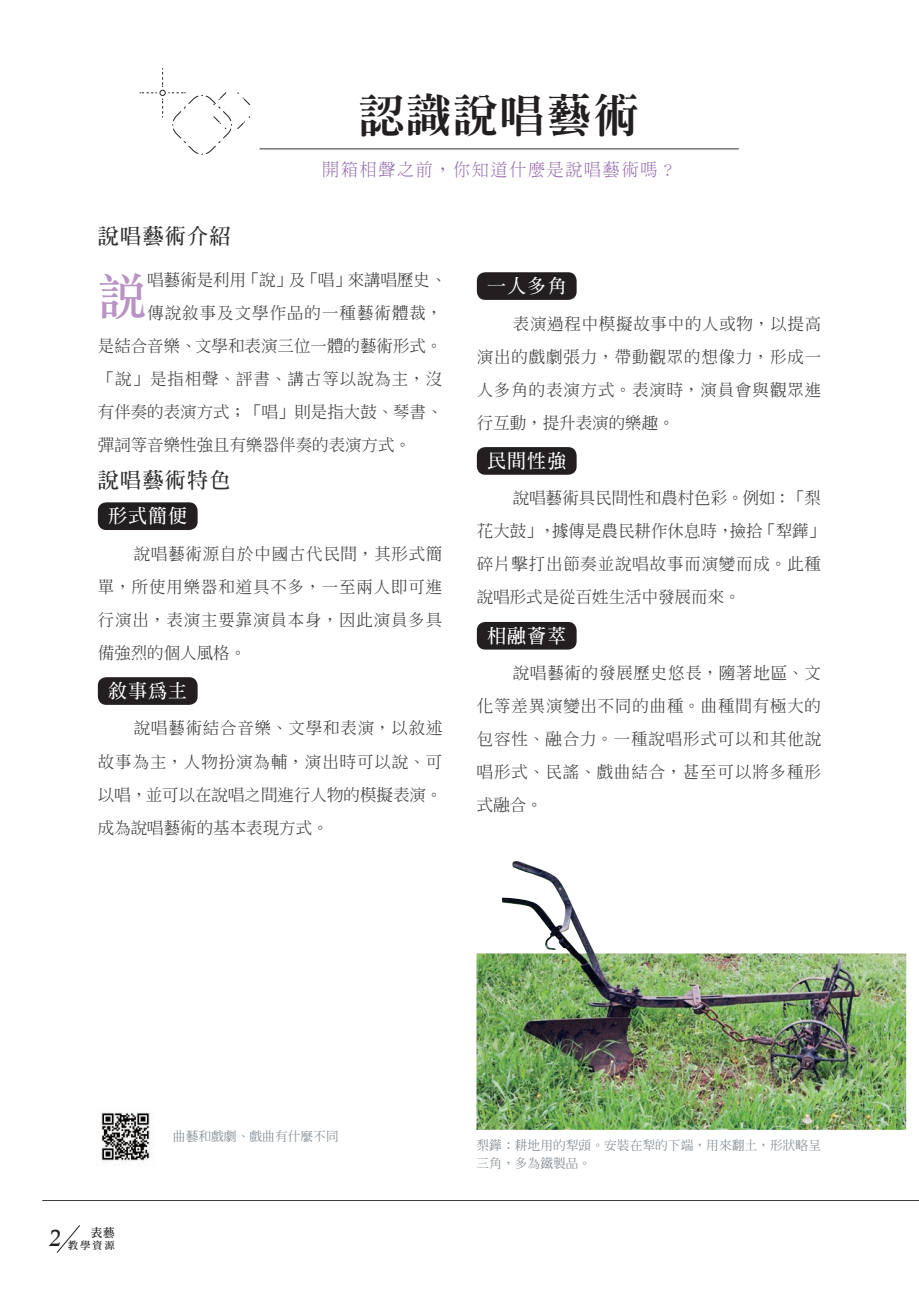
<style>
.page{position:relative;width:919px;height:1289px;background:#fff}
.page>*{position:absolute;margin:0;border:0;box-sizing:border-box;transform-origin:0 0}
.t1{font:49.5px "DF Li Song W5 WINP BF";color:#b893c4}
.t2{font:800 44.7px "AR Ming B5";letter-spacing:.05em;color:#231f20}
.t3{font:38.85px "Arabic Typesetting";color:#231f20;scale:.9 1}
.t4{font:700 21.3px "AR Ming B5";letter-spacing:.05em;color:#312f30}
.t5{font:700 19.2px "AR Ming B5";letter-spacing:.05em;color:#fff}
.t6{font:300 16.95px "AR Ming B5";letter-spacing:.1em;color:#956cae}
.t7{font:500 16.5px/33px "AR Std Song B5";letter-spacing:.05em;color:#3e3e3f;text-align:justify}
.t8{font:500 16.5px/33px "AR Std Song B5";color:#3e3e3f}
.t9{font:500 12.75px/18px "AR Std Song B5";color:#7d868e}
.t10{font:12.15px "DF Li Song Std W5";color:#231f20}
.t11{font:10.5px "DF Li Song Std W5";color:#231f20}
</style>
<div class="page">
<svg style="left:57px;top:1225px;width:23px;height:27px"></svg>
<hr style="left:43px;top:1200px;width:875px;height:1px;background:#3e3e3f">
<svg style="left:140px;top:68px;width:110px;height:87px"></svg>
<hr style="left:260px;top:149px;width:478px;height:1px;background:#312f30">
<div style="left:98px;top:502px;width:100px;height:28px;background:#231f20;border-radius:9px"></div>
<div style="left:98px;top:677px;width:100px;height:28px;background:#231f20;border-radius:9px"></div>
<div style="left:477px;top:272px;width:99px;height:28px;background:#231f20;border-radius:9px"></div>
<div style="left:477px;top:447px;width:99px;height:28px;background:#231f20;border-radius:9px"></div>
<div style="left:477px;top:622px;width:99px;height:27px;background:#231f20;border-radius:9px"></div>
<img style="left:101px;top:1112px;width:50px;height:50px">
<img style="left:476px;top:861px;width:430px;height:268px">
<svg style="left:561px;top:918px;width:26px;height:35px"></svg>
<h2 class="t2" style="left:359px;top:92px;width:281px">認識說唱藝術</h2>
<p class="t6" style="left:322px;top:161px;width:355px">開箱相聲之前，你知道什麼是說唱藝術嗎？</p>
<p class="t4" style="left:98px;top:225px;width:134px">說唱藝術介紹</p>
<h1 class="t1" style="left:98px;top:271px;width:51px">說</h1>
<p class="t8" style="left:147px;top:263px;width:301px">唱藝術是利用「說」及「唱」來講唱歷史、</p>
<p class="t7" style="left:147px;top:296px;width:296px">傳說敘事及文學作品的一種藝術體裁，</p>
<p class="t8" style="left:98px;top:329px;width:346px">是結合音樂、文學和表演三位一體的藝術形式。</p>
<p class="t7" style="left:98px;top:362px;width:346px">「說」是指相聲、評書、講古等以說為主，沒</p>
<p class="t8" style="left:98px;top:395px;width:346px">有伴奏的表演方式；「唱」則是指大鼓、琴書、</p>
<p class="t8" style="left:98px;top:428px;width:315px">彈詞等音樂性強且有樂器伴奏的表演方式。</p>
<p class="t4" style="left:98px;top:469px;width:134px">說唱藝術特色</p>
<p class="t5" style="left:108px;top:506px;width:81px">形式簡便</p>
<p class="t7" style="left:98px;top:537px;width:346px;text-indent:36px">說唱藝術源自於中國古代民間，其形式簡單，所使用樂器和道具不多，一至兩人即可進行演出，表演主要靠演員本身，因此演員多具備強烈的個人風格。</p>
<p class="t5" style="left:108px;top:681px;width:81px">敘事為主</p>
<p class="t7" style="left:98px;top:711px;width:346px;text-indent:36px">說唱藝術結合音樂、文學和表演，以敘述故事為主，人物扮演為輔，演出時可以說、可以唱，並可以在說唱之間進行人物的模擬表演。成為說唱藝術的基本表現方式。</p>
<p class="t5" style="left:487px;top:276px;width:81px">一人多角</p>
<p class="t7" style="left:477px;top:307px;width:346px;text-indent:36px">表演過程中模擬故事中的人或物，以提高演出的戲劇張力，帶動觀眾的想像力，形成一人多角的表演方式。表演時，演員會與觀眾進行互動，提升表演的樂趣。</p>
<p class="t5" style="left:487px;top:451px;width:81px">民間性強</p>
<p class="t8" style="left:477px;top:481px;width:350px;text-indent:36px">說唱藝術具民間性和農村色彩。例如：「梨花大鼓」，據傳是農民耕作休息時，撿拾「犁鏵」碎片擊打出節奏並說唱故事而演變而成。此種說唱形式是從百姓生活中發展而來。</p>
<p class="t5" style="left:487px;top:626px;width:81px">相融薈萃</p>
<p class="t7" style="left:477px;top:656px;width:346px;text-indent:36px">說唱藝術的發展歷史悠長，隨著地區、文化等差異演變出不同的曲種。曲種間有極大的包容性、融合力。一種說唱形式可以和其他說唱形式、民謠、戲曲結合，甚至可以將多種形式融合。</p>
<p class="t10" style="left:90px;top:1225px;width:26px">表藝</p>
<h3 class="t3" style="left:49px;top:1217px;width:19px">2</h3>
<p class="t11" style="left:68px;top:1239px;width:49px">教學資源</p>
<p class="t9" style="left:173px;top:1127px;width:167px">曲藝和戲劇、戲曲有什麼不同</p>
<p class="t9" style="left:476px;top:1135px;width:346px">梨鏵：耕地用的犁頭。安裝在犁的下端，用來翻土，形狀略呈三角，多為鐵製品。</p>
</div>
